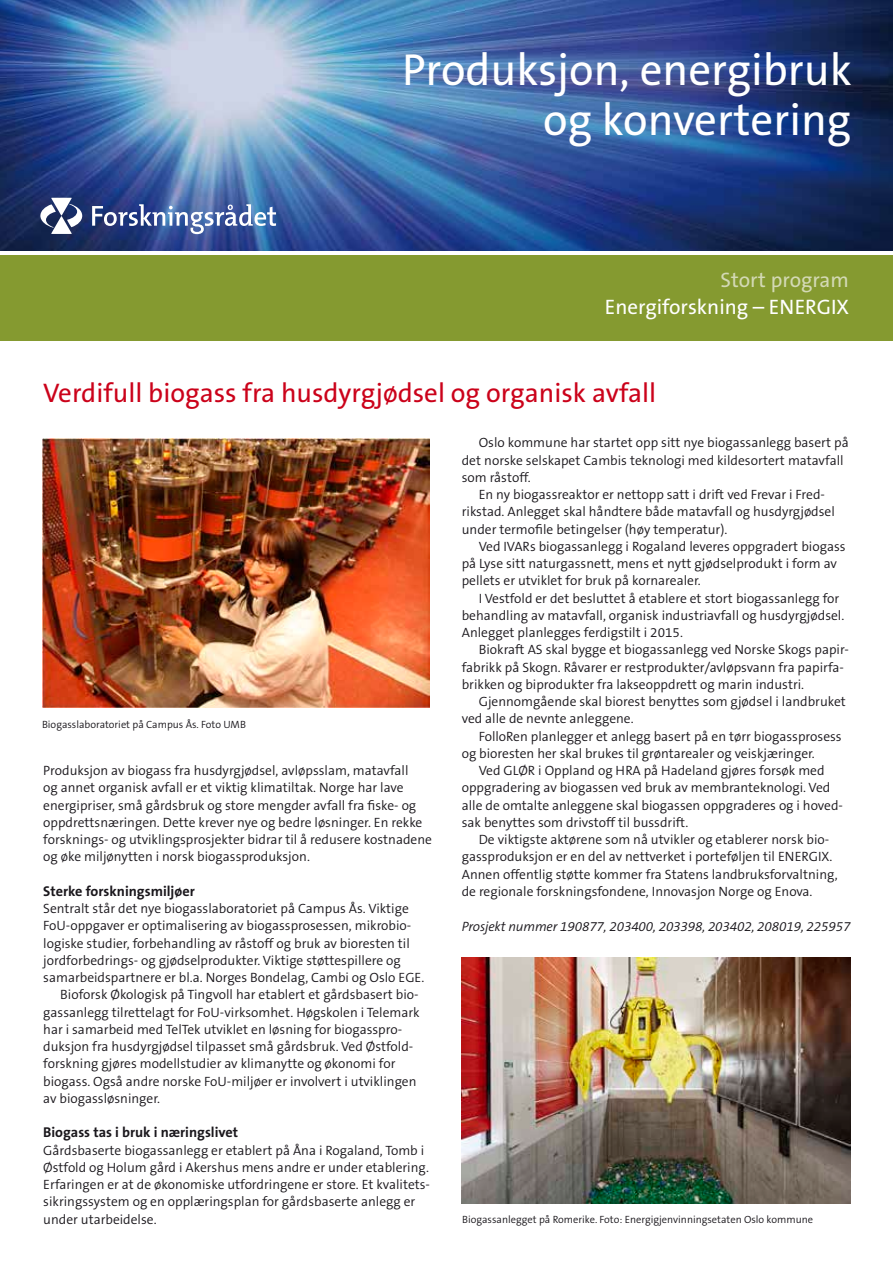
<style>
.page{position:relative;width:893px;height:1263px;background:#fff}
.page>*{position:absolute;margin:0;border:0;box-sizing:border-box;transform-origin:0 0}
.t1{font:45px/49.5px "The Sans B5 Plain";color:#fff;text-align:right}
.t2{font:27px "The Sans B5 Plain";color:#cb021a}
.t3{font:21px "The Sans B5 Plain";color:#fff}
.t4{font:21px "The Sans B5 Plain";color:#d3d9b5}
.t5{font:700 14.25px "The Sans B7";color:#1a171c}
.t6{font:300 13.5px/17.2px "The Sans B4";color:#1a171c}
.t7{font:italic 300 13.5px "The Sans B4";letter-spacing:-.01em;color:#1a171c}
.t8{font:300 10.5px "The Sans B4";color:#1a171c}
</style>
<div class="page">
<div style="left:0;top:255px;width:893px;height:85px;background:#859a30"></div>
<img style="left:0;top:0;width:893px;height:251px">
<svg style="left:92px;top:204px;width:184px;height:30px"></svg>
<svg style="left:40px;top:198px;width:42px;height:36px"></svg>
<img style="left:42px;top:438px;width:388px;height:269px">
<img style="left:462px;top:957px;width:389px;height:246px">
<h1 class="t1" style="left:402px;top:48px;width:451px">Produksjon, energibruk og konvertering</h1>
<h3 class="t4" style="left:720px;top:269px;width:130px">Stort program</h3>
<h3 class="t3" style="left:605px;top:296px;width:246px">Energiforskning – ENERGIX</h3>
<h2 class="t2" style="left:43px;top:379px;width:614px">Verdifull biogass fra husdyrgjødsel og organisk avfall</h2>
<p class="t8" style="left:42px;top:719px;width:205px">Biogasslaboratoriet på Campus Ås. Foto UMB</p>
<p class="t6" style="left:43px;top:763px;width:390px">Produksjon av biogass fra husdyrgjødsel, avløpsslam, matavfall<br>og annet organisk avfall er et viktig klimatiltak. Norge har lave energipriser, små gårdsbruk og store mengder avfall fra fiske- og oppdrettsnæringen. Dette krever nye og bedre løsninger. En rekke forsknings- og utviklingsprosjekter bidrar til å redusere kostnadene og øke miljønytten i norsk biogassproduksjon.</p>
<p class="t5" style="left:43px;top:883px;width:153px">Sterke forskningsmiljøer</p>
<p class="t6" style="left:43px;top:901px;width:367px">Sentralt står det nye biogasslaboratoriet på Campus Ås. Viktige</p>
<p class="t6" style="left:43px;top:918px;width:370px">FoU-oppgaver er optimalisering av biogassprosessen, mikrobio-</p>
<p class="t6" style="left:43px;top:935px;width:368px">logiske studier, forbehandling av råstoff og bruk av bioresten til</p>
<p class="t6" style="left:43px;top:952px;width:359px">jordforbedrings- og gjødselprodukter. Viktige støttespillere og</p>
<p class="t6" style="left:43px;top:970px;width:383px">samarbeidspartnere er bl.a. Norges Bondelag, Cambi og Oslo EGE.</p>
<p class="t6" style="left:60px;top:987px;width:360px">Bioforsk Økologisk på Tingvoll har etablert et gårdsbasert bio-</p>
<p class="t6" style="left:43px;top:1004px;width:378px">gassanlegg tilrettelagt for FoU-virksomhet. Høgskolen i Telemark</p>
<p class="t6" style="left:43px;top:1021px;width:360px">har i samarbeid med TelTek utviklet en løsning for biogasspro-</p>
<p class="t6" style="left:43px;top:1039px;width:372px">duksjon fra husdyrgjødsel tilpasset små gårdsbruk. Ved Østfold-</p>
<p class="t6" style="left:43px;top:1056px;width:354px">forskning gjøres modellstudier av klimanytte og økonomi for</p>
<p class="t6" style="left:43px;top:1073px;width:375px">biogass. Også andre norske FoU-miljøer er involvert i utviklingen</p>
<p class="t6" style="left:43px;top:1090px;width:118px">av biogassløsninger.</p>
<p class="t5" style="left:43px;top:1125px;width:196px">Biogass tas i bruk i næringslivet</p>
<p class="t6" style="left:43px;top:1142px;width:388px">Gårdsbaserte biogassanlegg er etablert på Åna i Rogaland, Tomb i Østfold og Holum gård i Akershus mens andre er under etablering.<br>Erfaringen er at de økonomiske utfordringene er store. Et kvalitets&shy;sikringssystem og en opplæringsplan for gårdsbaserte anlegg er under utarbeidelse.</p>
<p class="t6" style="left:479px;top:435px;width:372px">Oslo kommune har startet opp sitt nye biogassanlegg basert på</p>
<p class="t6" style="left:462px;top:452px;width:383px">det norske selskapet Cambis teknologi med kildesortert matavfall</p>
<p class="t6" style="left:462px;top:469px;width:70px">som råstoff.</p>
<p class="t6" style="left:479px;top:487px;width:348px">En ny biogassreaktor er nettopp satt i drift ved Frevar i Fred-</p>
<p class="t6" style="left:462px;top:504px;width:375px">rikstad. Anlegget skal håndtere både matavfall og husdyrgjødsel</p>
<p class="t6" style="left:462px;top:521px;width:267px">under termofile betingelser (høy temperatur).</p>
<p class="t6" style="left:479px;top:538px;width:368px">Ved IVARs biogassanlegg i Rogaland leveres oppgradert biogass</p>
<p class="t6" style="left:462px;top:556px;width:377px">på Lyse sitt naturgassnett, mens et nytt gjødselprodukt i form av</p>
<p class="t6" style="left:462px;top:573px;width:240px">pellets er utviklet for bruk på kornarealer.</p>
<p class="t6" style="left:479px;top:590px;width:362px">I Vestfold er det besluttet å etablere et stort biogassanlegg for</p>
<p class="t6" style="left:462px;top:607px;width:384px">behandling av matavfall, organisk industriavfall og husdyrgjødsel.</p>
<p class="t6" style="left:462px;top:625px;width:223px">Anlegget planlegges ferdigstilt i 2015.</p>
<p class="t6" style="left:479px;top:642px;width:372px">Biokraft AS skal bygge et biogassanlegg ved Norske Skogs papir-</p>
<p class="t6" style="left:462px;top:659px;width:384px">fabrikk på Skogn. Råvarer er restprodukter/avløpsvann fra papirfa-</p>
<p class="t6" style="left:462px;top:676px;width:344px">brikken og biprodukter fra lakseoppdrett og marin industri.</p>
<p class="t6" style="left:479px;top:694px;width:369px">Gjennomgående skal biorest benyttes som gjødsel i landbruket</p>
<p class="t6" style="left:462px;top:711px;width:173px">ved alle de nevnte anleggene.</p>
<p class="t6" style="left:479px;top:728px;width:364px">FolloRen planlegger et anlegg basert på en tørr biogassprosess</p>
<p class="t6" style="left:462px;top:745px;width:355px">og bioresten her skal brukes til grøntarealer og veiskjæringer.</p>
<p class="t6" style="left:479px;top:763px;width:347px">Ved GLØR i Oppland og HRA på Hadeland gjøres forsøk med</p>
<p class="t6" style="left:462px;top:780px;width:370px">oppgradering av biogassen ved bruk av membranteknologi. Ved</p>
<p class="t6" style="left:462px;top:797px;width:383px">alle de omtalte anleggene skal biogassen oppgraderes og i hoved-</p>
<p class="t6" style="left:462px;top:815px;width:228px">sak benyttes som drivstoff til bussdrift.</p>
<p class="t6" style="left:479px;top:832px;width:352px">De viktigste aktørene som nå utvikler og etablerer norsk bio-</p>
<p class="t6" style="left:462px;top:849px;width:372px">gassproduksjon er en del av nettverket i porteføljen til ENERGIX.</p>
<p class="t6" style="left:462px;top:866px;width:377px">Annen offentlig støtte kommer fra Statens landbruksforvaltning,</p>
<p class="t6" style="left:462px;top:884px;width:352px">de regionale forskningsfondene, Innovasjon Norge og Enova.</p>
<p class="t7" style="left:462px;top:919px;width:390px">Prosjekt nummer 190877, 203400, 203398, 203402, 208019, 225957</p>
<p class="t8" style="left:462px;top:1214px;width:352px">Biogassanlegget på Romerike. Foto: Energigjenvinningsetaten Oslo kommune</p>
</div>
